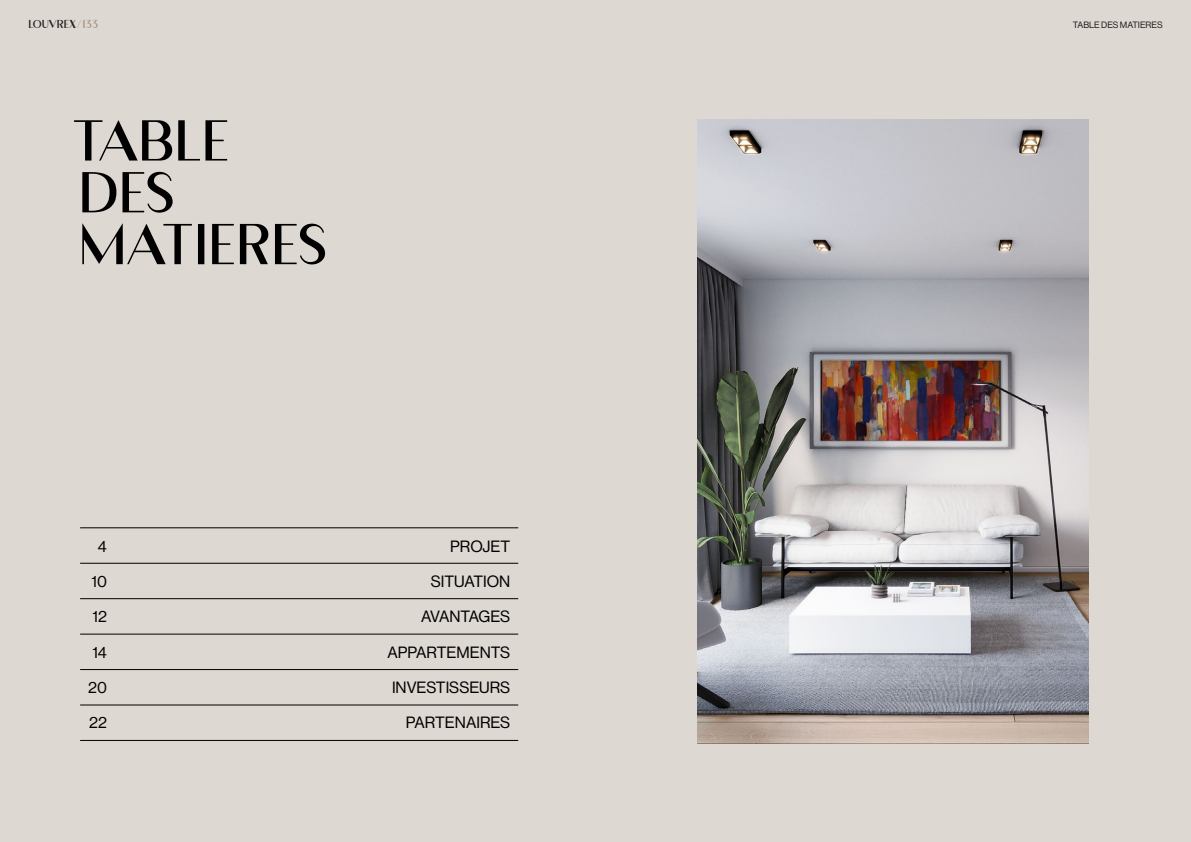
<style>
.page{position:relative;width:1191px;height:842px;background:#ded8d2}
.page>*{position:absolute;margin:0;border:0;box-sizing:border-box;transform-origin:0 0}
.t1{font:55.3px/51.8px "Abigral";letter-spacing:-.04em;color:#000}
.t2{font:16px/35.2px "N Haas Grotesk DS Pro 55 Rg";color:#000;text-align:right}
.t3{font:11px "Abigral";letter-spacing:-.05em;color:#1d1d1d}
.t4{font:9px "N Haas Grotesk DS Pro 55 Rg";color:#1d1d1d}
.s1{color:#a29280}
</style>
<div class="page">
<img style="left:697px;top:119px;width:392px;height:624px">
<hr style="left:80px;top:527px;width:438px;height:1px;background:#000">
<hr style="left:80px;top:563px;width:438px;height:1px;background:#000">
<hr style="left:80px;top:598px;width:438px;height:1px;background:#000">
<hr style="left:80px;top:634px;width:438px;height:1px;background:#000">
<hr style="left:80px;top:669px;width:438px;height:1px;background:#000">
<hr style="left:80px;top:740px;width:438px;height:1px;background:#000">
<hr style="left:80px;top:705px;width:438px;height:1px;background:#000">
<p class="t3" style="left:28px;top:14px;width:72px">LOUVREX<span class="s1">/133</span></p>
<p class="t4" style="left:1072px;top:19px;width:91px">TABLE DES MATIERES</p>
<h1 class="t1" style="left:70px;top:113px;width:259px">TABLE<br>DES<br>MATIERES</h1>
<p class="t2" style="left:92px;top:529px;width:17px;text-align:center">4<br>10<br>12</p>
<p class="t2" style="left:88px;top:634px;width:20px;text-align:justify">14<br>20<br>22</p>
<p class="t2" style="left:421px;top:529px;width:91px">PROJET<br>SITUATION<br>AVANTAGES</p>
<p class="t2" style="left:387px;top:634px;width:124px">APPARTEMENTS<br>INVESTISSEURS<br>PARTENAIRES</p>
</div>
